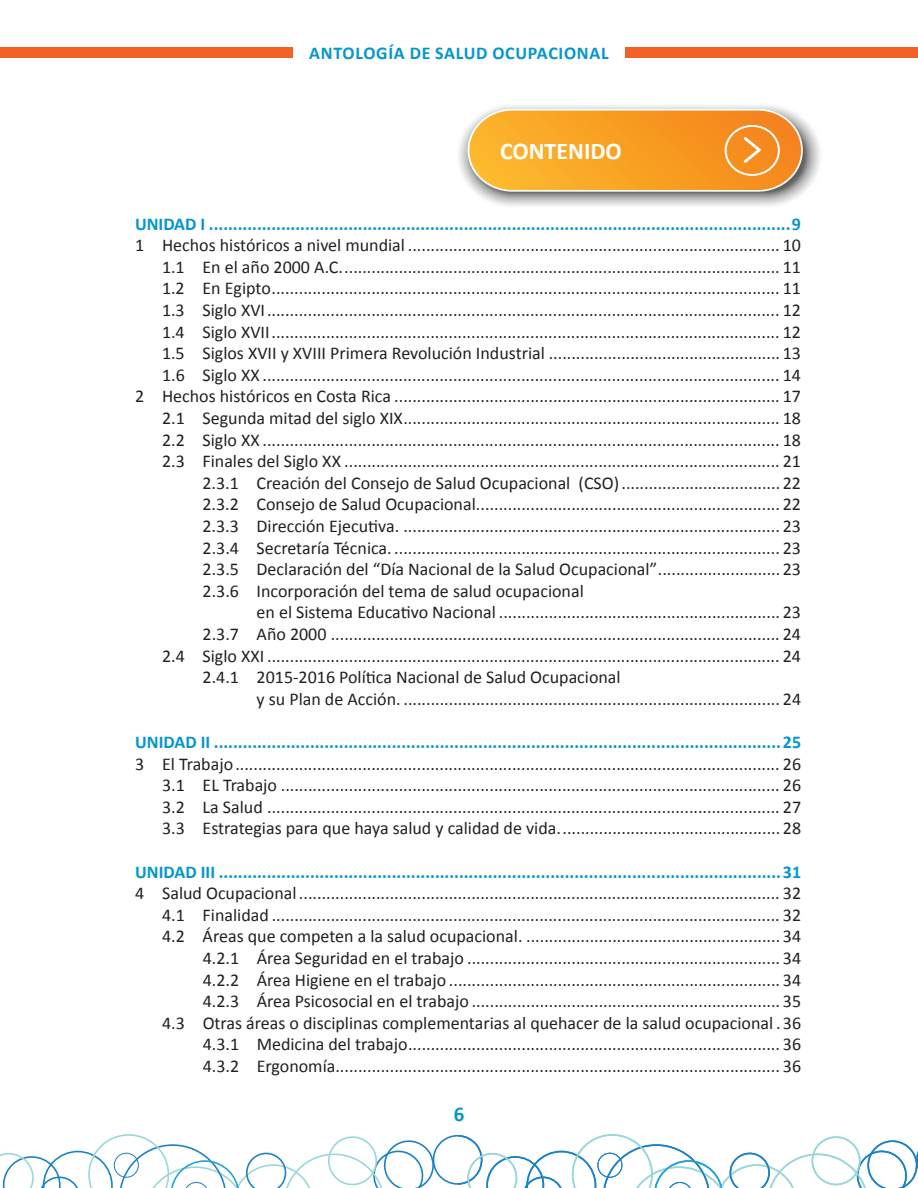
<style>
.page{position:relative;width:918px;height:1188px;background:#fff}
.page>*{position:absolute;margin:0;border:0;box-sizing:border-box;transform-origin:0 0}
.t1{font:700 24px "Calibri";color:#fff}
.t2{font:700 21px "Calibri";color:#0496cd}
.t3{font:18px/21.6px "Calibri";color:#231f20;text-align:justify}
.t4{font:700 18px "Calibri";letter-spacing:.01em;color:#0496cd}
.t5{font:700 18px "Calibri";letter-spacing:.04em;color:#0496cd}
</style>
<div class="page">
<div style="left:0;top:47px;width:293px;height:11px;background:#f26123"></div>
<div style="left:625px;top:47px;width:293px;height:11px;background:#f26123"></div>
<svg style="left:0;top:1134px;width:918px;height:54px"></svg>
<svg style="left:459px;top:105px;width:361px;height:101px;background:#edb05e"></svg>
<div style="left:725px;top:125px;width:55px;height:51px;border:2px solid #fff;border-radius:50%"></div>
<p class="t5" style="left:309px;top:42px;width:301px">ANTOLOGÍA DE SALUD OCUPACIONAL</p>
<h1 class="t1" style="left:500px;top:136px;width:123px">CONTENIDO</h1>
<p class="t4" style="left:135px;top:212px;width:667px">UNIDAD I .........................................................................................................................9</p>
<p class="t3" style="left:135px;top:233px;width:667px">1 Hechos históricos a nivel mundial .................................................................................. 10</p>
<p class="t3" style="left:162px;top:255px;width:640px">1.1 En el año 2000 A.C................................................................................................. 11</p>
<p class="t3" style="left:162px;top:277px;width:640px">1.2 En Egipto................................................................................................................ 11</p>
<p class="t3" style="left:162px;top:298px;width:640px">1.3 Siglo XVI................................................................................................................. 12</p>
<p class="t3" style="left:162px;top:320px;width:640px">1.4 Siglo XVII................................................................................................................ 12</p>
<p class="t3" style="left:162px;top:341px;width:641px">1.5 Siglos XVII y XVIII Primera Revolución Industrial ................................................... 13</p>
<p class="t3" style="left:162px;top:363px;width:640px">1.6 Siglo XX .................................................................................................................. 14</p>
<p class="t3" style="left:135px;top:385px;width:668px">2 Hechos históricos en Costa Rica ..................................................................................... 17</p>
<p class="t3" style="left:162px;top:406px;width:640px">2.1 Segunda mitad del siglo XIX................................................................................... 18</p>
<p class="t3" style="left:162px;top:428px;width:640px">2.2 Siglo XX .................................................................................................................. 18</p>
<p class="t3" style="left:162px;top:449px;width:640px">2.3 Finales del Siglo XX ................................................................................................ 21</p>
<p class="t3" style="left:203px;top:471px;width:600px">2.3.1 Creación del Consejo de Salud Ocupacional (CSO)................................... 22</p>
<p class="t3" style="left:203px;top:493px;width:600px">2.3.2 Consejo de Salud Ocupacional................................................................... 22</p>
<p class="t3" style="left:203px;top:514px;width:600px">2.3.3 Dirección Ejecutiva. ................................................................................... 23</p>
<p class="t3" style="left:203px;top:536px;width:600px">2.3.4 Secretaría Técnica. ..................................................................................... 23</p>
<p class="t3" style="left:203px;top:557px;width:600px">2.3.5 Declaración del “Día Nacional de la Salud Ocupacional”........................... 23</p>
<p class="t3" style="left:203px;top:579px;width:383px">2.3.6 Incorporación del tema de salud ocupacional</p>
<p class="t3" style="left:257px;top:601px;width:546px">en el Sistema Educativo Nacional .............................................................. 23</p>
<p class="t3" style="left:203px;top:622px;width:600px">2.3.7 Año 2000 ................................................................................................... 24</p>
<p class="t3" style="left:162px;top:644px;width:641px">2.4 Siglo XXI ................................................................................................................. 24</p>
<p class="t3" style="left:203px;top:665px;width:420px">2.4.1 2015-2016 Política Nacional de Salud Ocupacional</p>
<p class="t3" style="left:257px;top:687px;width:546px">y su Plan de Acción. ................................................................................... 24</p>
<p class="t4" style="left:135px;top:731px;width:667px">UNIDAD II ......................................................................................................................25</p>
<p class="t3" style="left:162px;top:752px;width:641px;text-indent:-27px">3 El Trabajo........................................................................................................................ 26<br>3.1 EL Trabajo .............................................................................................................. 26<br>3.2 La Salud ................................................................................................................. 27<br>3.3 Estrategias para que haya salud y calidad de vida................................................. 28</p>
<p class="t4" style="left:135px;top:860px;width:667px">UNIDAD III .....................................................................................................................31</p>
<p class="t3" style="left:135px;top:881px;width:668px;text-align:right">4 Salud Ocupacional .......................................................................................................... 32<br>4.1 Finalidad ................................................................................................................ 32<br>4.2 Áreas que competen a la salud ocupacional. ........................................................ 34<br>4.2.1 Área Seguridad en el trabajo ..................................................................... 34<br>4.2.2 Área Higiene en el trabajo ......................................................................... 34<br>4.2.3 Área Psicosocial en el trabajo .................................................................... 35<br>4.3 Otras áreas o disciplinas complementarias al quehacer de la salud ocupacional .36<br>4.3.1 Medicina del trabajo.................................................................................. 36<br>4.3.2 Ergonomía.................................................................................................. 36</p>
<p class="t2" style="left:454px;top:1101px;width:12px">6</p>
</div>
